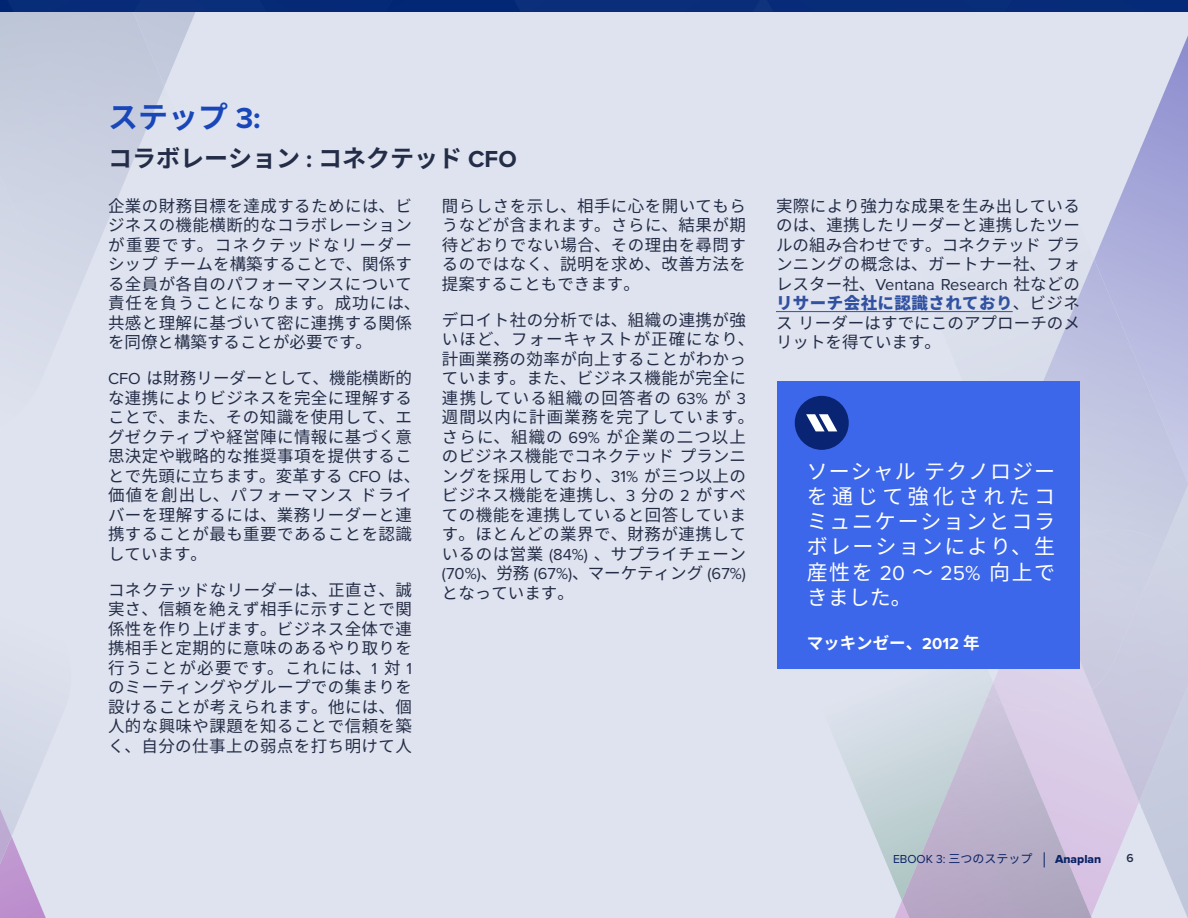
<style>
.page{position:relative;width:1188px;height:918px;background:#dfe3ef}
.page>*{position:absolute;margin:0;border:0;box-sizing:border-box;transform-origin:0 0}
.t1{font:700 30px "Noto Sans CJ Kjp";color:#1947ba}
.t2{font:700 24px "Noto Sans CJ Kjp";color:#242d48}
.t3{font:21px/25.2px "Noto Sans CJ Kjp";letter-spacing:.085em;color:#fff;text-align:justify}
.t4{font:16.5px/19.5px "Noto Sans CJ Kjp";letter-spacing:.025em;color:#242d47;text-align:justify}
.t5{font:16.5px "Proxima Nova";color:#242d47}
.t6{font:700 16.5px "Noto Sans CJ Kjp";color:#fff}
.t7{font:16.5px "Noto Sans CJ Kjp";color:#242d47}
.t8{font:12px "Proxima Nova";color:#0b2265}
.t9{font:12px "Proxima Nova Extrabld";color:#0b2265}
.t10{font:600 12px "Proxima Nova";color:#242d48}
.s1{font-family:"Proxima Nova"}
.s2{font-family:"Noto Sans CJ Kjp"}
.s3{font-weight:900;color:#3151a1}
</style>
<div class="page">
<img style="left:0;top:838px;width:46px;height:80px">
<img style="left:0;top:809px;width:12px;height:55px">
<img style="left:164px;top:12px;width:31px;height:74px">
<img style="left:852px;top:721px;width:43px;height:162px">
<img style="left:1142px;top:36px;width:46px;height:223px">
<img style="left:1094px;top:146px;width:48px;height:113px">
<img style="left:895px;top:690px;width:244px;height:228px">
<img style="left:902px;top:696px;width:189px;height:222px">
<div style="left:993px;top:669px;width:99px;height:42px;background:#dbd1e9"></div>
<img style="left:988px;top:683px;width:14px;height:21px">
<img style="left:1142px;top:802px;width:46px;height:116px">
<img style="left:1003px;top:259px;width:185px;height:284px">
<img style="left:1092px;top:543px;width:96px;height:259px">
<div style="left:1042px;top:530px;width:122px;height:160px;background:#cccfe2"></div>
<svg style="left:1044px;top:852px;width:1px;height:15px"></svg>
<div style="left:7px;top:0;width:126px;height:12px;background:#072b78"></div>
<div style="left:520px;top:0;width:233px;height:12px;background:#0a2e7a"></div>
<div style="left:774px;top:0;width:232px;height:12px;background:#072c78"></div>
<img style="left:753px;top:0;width:21px;height:12px">
<div style="left:1006px;top:0;width:182px;height:12px;background:#062b77"></div>
<div style="left:133px;top:0;width:127px;height:12px;background:#0a2f7a"></div>
<div style="left:393px;top:0;width:127px;height:12px;background:#022774"></div>
<div style="left:260px;top:0;width:133px;height:12px;background:#052976"></div>
<svg style="left:263px;top:4px;width:4px;height:8px"></svg>
<hr style="left:776px;top:311px;width:237px;height:1px;background:#3151a1">
<div style="left:777px;top:381px;width:303px;height:288px;background:#3c67ea"></div>
<div style="left:795px;top:396px;width:54px;height:54px;background:#092473;border-radius:50%"></div>
<svg style="left:806px;top:414px;width:31px;height:17px"></svg>
<h1 class="t1" style="left:108px;top:100px;width:154px">ステップ <span class="s1">3:</span></h1>
<h2 class="t2" style="left:108px;top:145px;width:410px">コラボレーション <span class="s1">:</span> コネクテッド <span class="s1">CFO</span></h2>
<p class="t4" style="left:108px;top:196px;width:314px;text-align:left">企業の財務目標を達成するためには、ビジネスの機能横断的なコラボレーションが重要です。コネクテッドなリーダーシップチームを構築することで、関係する全員が各自のパフォーマンスについて責任を負うことになります。成功には、共感と理解に基づいて密に連携する関係を同僚と構築することが必要です。</p>
<p class="t4" style="left:108px;top:369px;width:314px;text-align:left"><span class="s1">CFO</span> は財務リーダーとして、機能横断的な連携によりビジネスを完全に理解することで、また、その知識を使用して、エグゼクティブや経営陣に情報に基づく意思決定や戦略的な推奨事項を提供することで先頭に立ちます。変革する <span class="s1">CFO</span> は、価値を創出し、パフォーマンスドライバーを理解するには、業務リーダーと連携することが最も重要であることを認識しています。</p>
<p class="t4" style="left:108px;top:580px;width:306px">コネクテッドなリーダーは、正直さ、誠実さ、信頼を絶えず相手に示すことで関係性を作り上げます。ビジネス全体で連携相手と定期的に意味のあるやり取りを行うことが必要です。これには、<span class="s1">1</span> 対 <span class="s1">1</span>のミーティングやグループでの集まりを設けることが考えられます。他には、個人的な興味や課題を知ることで信頼を築く、自分の仕事上の弱点を打ち明けて人</p>
<p class="t4" style="left:442px;top:196px;width:306px">間らしさを示し、相手に心を開いてもらうなどが含まれます。さらに、結果が期待どおりでない場合、その理由を尋問するのではなく、説明を求め、改善方法を提案することもできます。</p>
<p class="t4" style="left:442px;top:310px;width:314px;text-align:left">デロイト社の分析では、組織の連携が強いほど、フォーキャストが正確になり、計画業務の効率が向上することがわかっています。また、ビジネス機能が完全に連携している組織の回答者の <span class="s1">63%</span> が <span class="s1">3</span>週間以内に計画業務を完了しています。さらに、組織の <span class="s1">69%</span> が企業の二つ以上のビジネス機能でコネクテッドプランニングを採用しており、<span class="s1">31%</span> が三つ以上のビジネス機能を連携し、<span class="s1">3</span> 分の <span class="s1">2</span> がすべての機能を連携していると回答しています。ほとんどの業界で、財務が連携しているのは営業 <span class="s1">(84%)</span> 、サプライチェーン</p>
<p class="t5" style="left:442px;top:562px;width:305px">(70%)<span class="s2">、労務</span> (67%)<span class="s2">、マーケティング</span> (67%)</p>
<p class="t7" style="left:442px;top:583px;width:133px">となっています。</p>
<p class="t4" style="left:776px;top:196px;width:306px">実際により強力な成果を生み出しているのは、連携したリーダーと連携したツールの組み合わせです。コネクテッドプランニングの概念は、ガートナー社、フォ</p>
<p class="t5" style="left:776px;top:272px;width:306px"><span class="s2">レスター社、</span>Ventana Research <span class="s2">社などの</span></p>
<p class="t4" style="left:776px;top:294px;width:306px"><span class="s3">リサーチ会社に認識されており</span>、ビジネスリーダーはすでにこのアプローチのメリットを得ています。</p>
<p class="t3" style="left:807px;top:459px;width:250px">ソーシャルテクノロジーを通じて強化されたコミュニケーションとコラボレーションにより、生産性を <span class="s1">20</span> ～ <span class="s1">25%</span> 向上できました。</p>
<p class="t6" style="left:807px;top:633px;width:175px">マッキンゼー、<span class="s1">2012</span> 年</p>
<p class="t8" style="left:893px;top:850px;width:141px">EBOOK 3: <span class="s2">三つのステップ</span></p>
<p class="t9" style="left:1055px;top:850px;width:48px">Anaplan</p>
<p class="t10" style="left:1126px;top:849px;width:9px">6</p>
</div>
